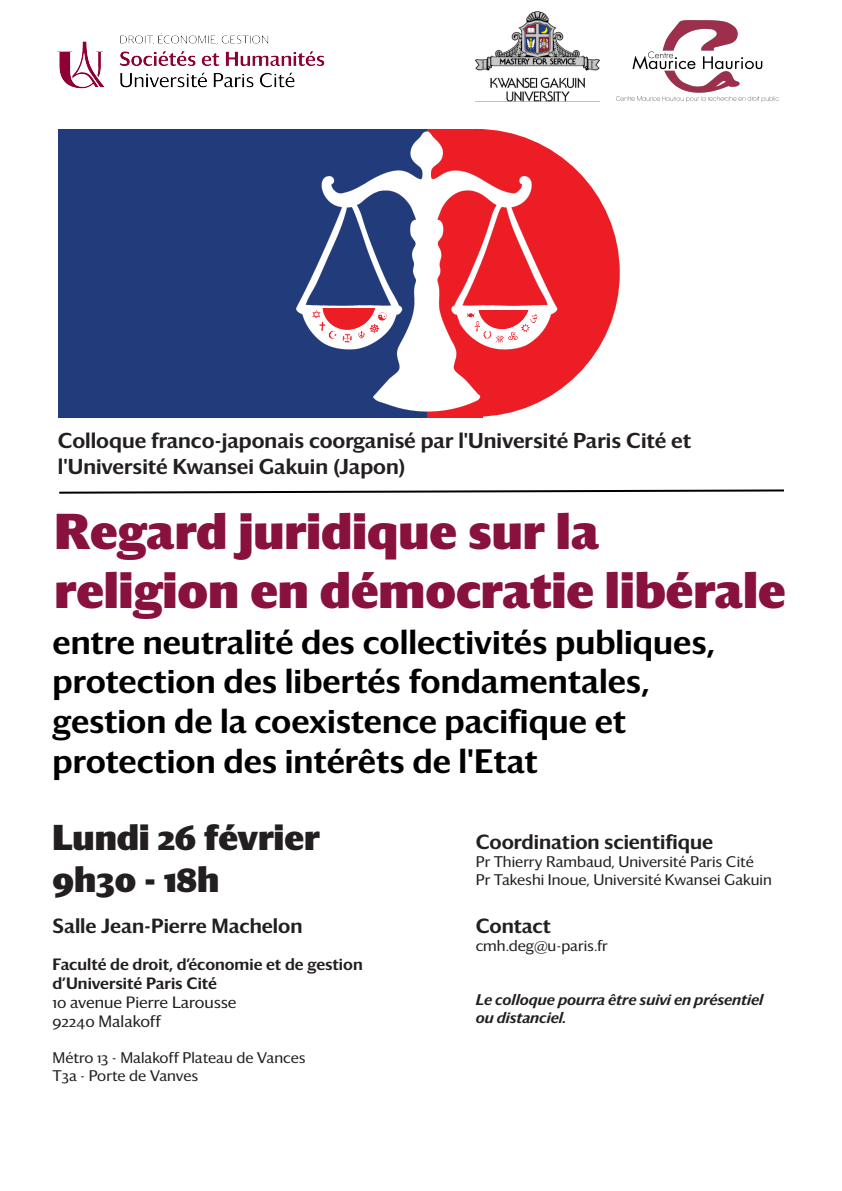
<style>
.page{position:relative;width:842px;height:1191px;background:#fff}
.page>*{position:absolute;margin:0;border:0;box-sizing:border-box;transform-origin:0 0}
.t1{font:900 49px/58.8px "Darby Sans Universite Paris";color:#88113d}
.t2{font:900 35px/42px "Darby Sans Universite Paris";color:#231f20}
.t3{font:500 33px/39.6px "Darby Sans Universite Paris";color:#000001}
.t4{font:500 21px/25.2px "Darby Sans Universite Paris";color:#231f20}
.t5{font:500 20px "Darby Sans Universite Paris";color:#231f20}
.t6{font:500 16px/19.2px "Darby Sans Universite Paris";color:#231f20}
.t7{font:16px/19.2px "Darby Sans Universite Paris";color:#231f20}
.t8{font:15px/18px "Darby Sans Universite Paris";color:#231f20}
.t9{font:italic 500 15px/18px "Darby Sans Universite Paris";color:#231f20}
</style>
<div class="page">
<img style="left:491px;top:11px;width:108px;height:91px">
<svg style="left:59px;top:489px;width:725px;height:5px"></svg>
<div style="left:332px;top:129px;width:288px;height:288px;background:#ec1d25;border-radius:50%"></div>
<div style="left:58px;top:129px;width:368px;height:288px;background:#223c7b"></div>
<img style="left:274px;top:56px;width:314px;height:438px">
<img style="left:313px;top:309px;width:73px;height:33px">
<img style="left:467px;top:311px;width:71px;height:31px">
<img style="left:57px;top:33px;width:271px;height:59px">
<img style="left:616px;top:21px;width:163px;height:81px">
<h3 class="t4" style="left:58px;top:427px;width:635px">Colloque franco-japonais coorganisé par l'Université Paris Cité et l'Université Kwansei Gakuin (Japon)</h3>
<h1 class="t1" style="left:55px;top:500px;width:733px">Regard juridique sur la religion en démocratie libérale</h1>
<h3 class="t3" style="left:53px;top:620px;width:664px">entre neutralité des collectivités publiques, protection des libertés fondamentales, gestion de la coexistence pacifique et protection des intérêts de l'Etat</h3>
<h2 class="t2" style="left:53px;top:814px;width:269px">Lundi 26 février<br>9h30 - 18h</h2>
<h3 class="t5" style="left:53px;top:910px;width:251px">Salle Jean-Pierre Machelon</h3>
<p class="t6" style="left:53px;top:953px;width:312px">Faculté de droit, d’économie et de gestion d’Université Paris Cité</p>
<p class="t7" style="left:53px;top:992px;width:185px">10 avenue Pierre Larousse<br>92240 Malakoff</p>
<p class="t8" style="left:53px;top:1048px;width:255px">Métro 13 - Malakoff Plateau de Vances<br>T3a - Porte de Vanves</p>
<h3 class="t5" style="left:476px;top:826px;width:239px">Coordination scientifique</h3>
<p class="t8" style="left:476px;top:851px;width:298px">Pr Thierry Rambaud, Université Paris Cité<br>Pr Takeshi Inoue, Université Kwansei Gakuin</p>
<h3 class="t5" style="left:476px;top:910px;width:77px">Contact</h3>
<p class="t8" style="left:476px;top:935px;width:134px">cmh.deg@u-paris.fr</p>
<p class="t9" style="left:476px;top:989px;width:289px">Le colloque pourra être suivi en présentiel ou distanciel.</p>
</div>
